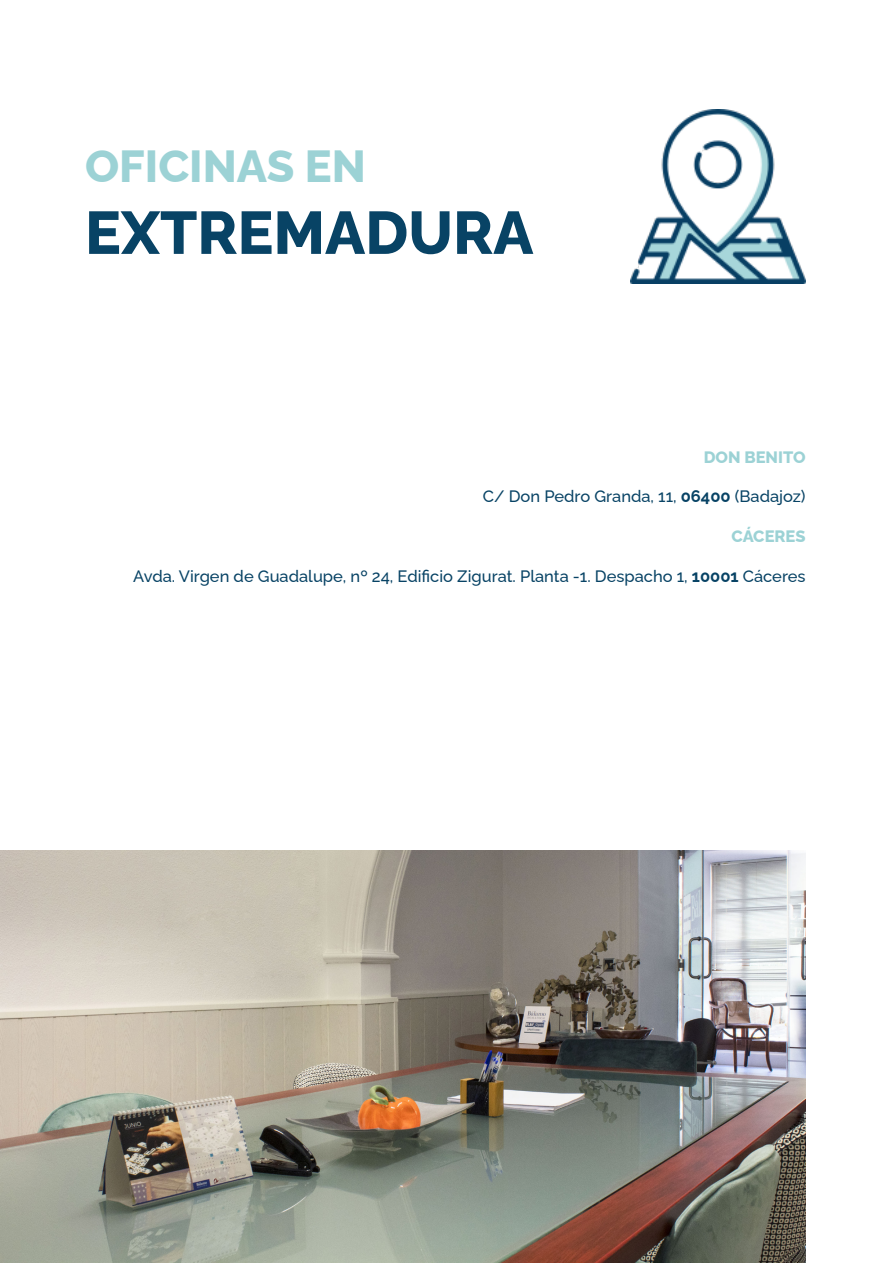
<style>
.page{position:relative;width:893px;height:1263px;background:#fff}
.page>*{position:absolute;margin:0;border:0;box-sizing:border-box;transform-origin:0 0}
.t1{font:800 60px "Raleway";color:#084365}
.t2{font:800 45px "Raleway";color:#9cd2d5}
.t3{font:500 16.5px "Raleway";color:#084365}
.t4{font:800 16.5px "Raleway";color:#9cd2d5}
.s1{font-weight:700}
</style>
<div class="page">
<img style="left:631px;top:109px;width:175px;height:175px">
<img style="left:0;top:851px;width:806px;height:411px">
<p class="t2" style="left:85px;top:130px;width:282px">OFICINAS EN</p>
<p class="t1" style="left:85px;top:185px;width:450px">EXTREMADURA</p>
<p class="t4" style="left:704px;top:444px;width:103px">DON BENITO</p>
<p class="t3" style="left:483px;top:483px;width:324px">C/ Don Pedro Granda, 11, <span class="s1">06400</span> (Badajoz)</p>
<p class="t4" style="left:731px;top:523px;width:76px">CÁCERES</p>
<p class="t3" style="left:133px;top:563px;width:674px">Avda. Virgen de Guadalupe, nº 24, Edificio Zigurat. Planta -1. Despacho 1, <span class="s1">10001</span> Cáceres</p>
</div>
